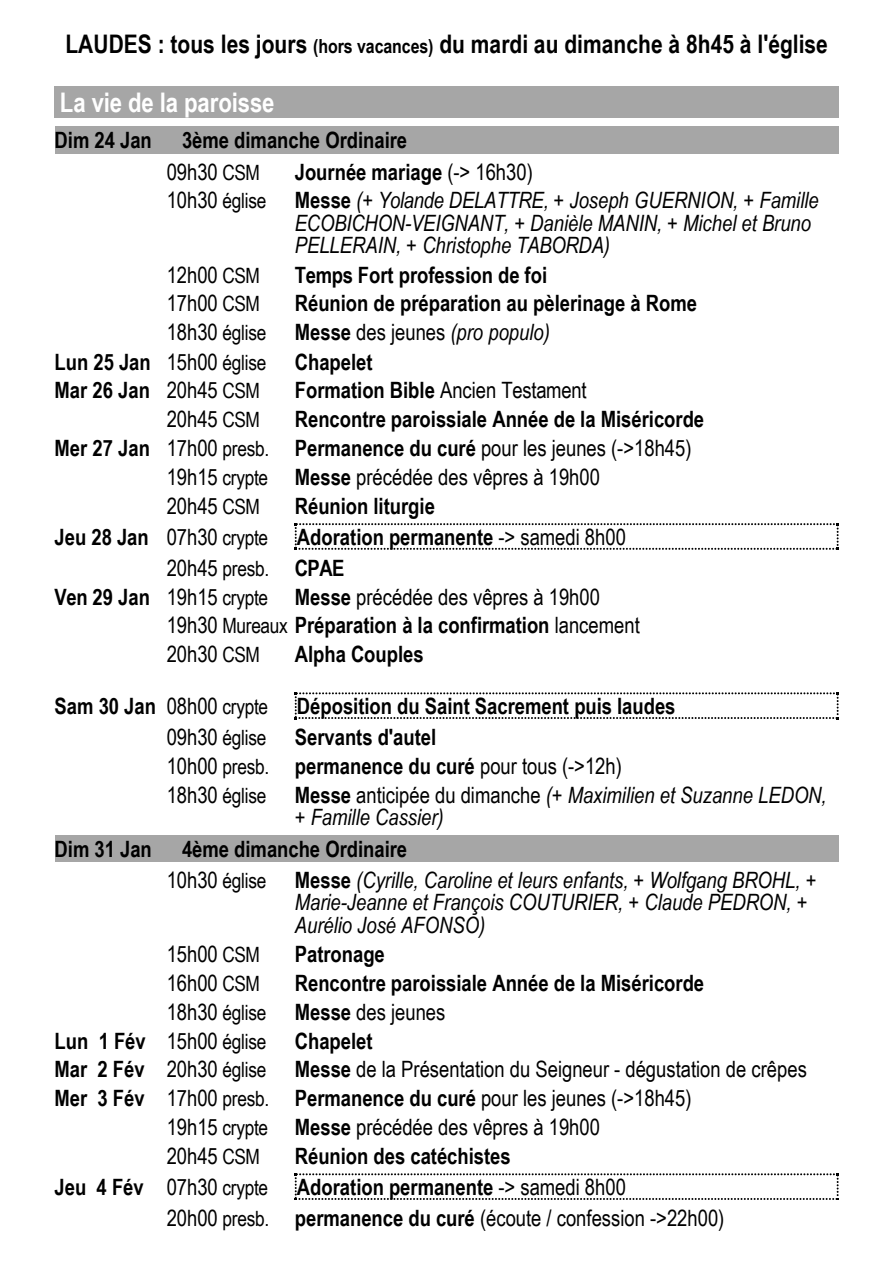
<style>
.page{position:relative;width:893px;height:1263px;background:#fff}
.page>*{position:absolute;margin:0;border:0;box-sizing:border-box;transform-origin:0 0}
.t1{font:700 27px "Arial Narrow";letter-spacing:-.005em;color:#fff}
.t2{font:700 25.5px "Arial Narrow";color:#000}
.t3{font:700 22.5px/31.3px "Arial Narrow";color:#000}
.t4{font:22.5px/28.8px "Arial Narrow";color:#000}
.t5{font:italic 22.5px/22.5px "Arial Narrow";color:#000}
.t6{font:21px "Arial Narrow";letter-spacing:-.01em;color:#000}
.s1{font-size:19.5px}
.s2{font-weight:400}
.s3{font-weight:400;font-size:21px}
.s4{font-size:22.5px}
.s5{font-weight:700;font-style:normal}
.s6{font-size:21px}
.s7{font-style:normal}
.s8{font-weight:700}
.s9{font-weight:700;font-size:22.5px}
</style>
<div class="page">
<div style="left:55px;top:87px;width:783px;height:31px;background:#a6a6a6"></div>
<div style="left:55px;top:127px;width:106px;height:27px;background:#a6a6a6"></div>
<div style="left:161px;top:127px;width:677px;height:27px;background:#a6a6a6"></div>
<svg style="left:294px;top:523px;width:544px;height:27px"></svg>
<svg style="left:294px;top:692px;width:544px;height:27px"></svg>
<div style="left:55px;top:835px;width:106px;height:27px;background:#a6a6a6"></div>
<div style="left:161px;top:835px;width:677px;height:27px;background:#a6a6a6"></div>
<svg style="left:294px;top:1173px;width:544px;height:27px"></svg>
<p class="t2" style="left:65px;top:35px;width:764px">LAUDES : tous les jours <span class="s1">(hors vacances)</span> du mardi au dimanche à 8h45 à l'église</p>
<p class="t1" style="left:60px;top:93px;width:216px">La vie de la paroisse</p>
<p class="t3" style="left:55px;top:127px;width:99px">Dim 24 Jan</p>
<p class="t3" style="left:167px;top:127px;width:242px;text-indent:15px">3ème dimanche Ordinaire<br><span class="s2">09h30</span> <span class="s3">CSM</span></p>
<p class="t3" style="left:295px;top:158px;width:239px">Journée mariage <span class="s2">(-&gt; 16h30)</span></p>
<p class="t6" style="left:167px;top:193px;width:101px"><span class="s4">10h30</span> église</p>
<p class="t5" style="left:295px;top:191px;width:525px"><span class="s5">Messe</span> (+ Yolande DELATTRE, + Joseph GUERNION, + Famille<br>ECOBICHON-VEIGNANT, + Danièle MANIN, + Michel et Bruno<br>PELLERAIN, + Christophe TABORDA)</p>
<p class="t4" style="left:167px;top:262px;width:95px">12h00 <span class="s6">CSM</span></p>
<p class="t3" style="left:295px;top:261px;width:254px">Temps Fort profession de foi</p>
<p class="t4" style="left:167px;top:291px;width:95px">17h00 <span class="s6">CSM</span></p>
<p class="t3" style="left:295px;top:290px;width:403px">Réunion de préparation au pèlerinage à Rome</p>
<p class="t6" style="left:167px;top:325px;width:101px"><span class="s4">18h30</span> église</p>
<p class="t5" style="left:295px;top:323px;width:256px"><span class="s5">Messe</span> <span class="s7">des jeunes</span> (pro populo)</p>
<p class="t3" style="left:55px;top:348px;width:213px">Lun 25 Jan <span class="s2">15h00</span> <span class="s3">église</span></p>
<p class="t3" style="left:295px;top:348px;width:79px">Chapelet</p>
<p class="t3" style="left:55px;top:377px;width:207px">Mar 26 Jan <span class="s2">20h45</span> <span class="s3">CSM</span></p>
<p class="t4" style="left:295px;top:378px;width:293px"><span class="s8">Formation Bible</span> Ancien Testament</p>
<p class="t4" style="left:167px;top:407px;width:95px">20h45 <span class="s6">CSM</span></p>
<p class="t3" style="left:295px;top:406px;width:411px">Rencontre paroissiale Année de la Miséricorde</p>
<p class="t4" style="left:55px;top:436px;width:638px"><span class="s8">Mer 27 Jan</span> 17h00 <span class="s6">presb.</span> <span class="s8">Permanence du curé</span> pour les jeunes (-&gt;18h45)</p>
<p class="t4" style="left:167px;top:465px;width:435px">19h15 <span class="s6">crypte</span> <span class="s8">Messe</span> précédée des vêpres à 19h00</p>
<p class="t4" style="left:167px;top:493px;width:95px">20h45 <span class="s6">CSM</span></p>
<p class="t3" style="left:295px;top:492px;width:142px">Réunion liturgie</p>
<p class="t3" style="left:55px;top:523px;width:215px">Jeu 28 Jan <span class="s2">07h30</span> <span class="s3">crypte</span></p>
<p class="t3" style="left:297px;top:523px;width:330px">Adoration permanente <span class="s2">-&gt; samedi 8h00</span></p>
<p class="t6" style="left:167px;top:560px;width:179px"><span class="s4">20h45</span> presb. <span class="s9">CPAE</span></p>
<p class="t4" style="left:167px;top:584px;width:474px;text-indent:-112px"><span class="s8">Ven 29 Jan</span> 19h15 <span class="s6">crypte</span> <span class="s8">Messe</span> précédée des vêpres à 19h00<br>19h30 <span class="s6">Mureaux</span> <span class="s8">Préparation à la confirmation</span> lancement<br>20h30 <span class="s6">CSM</span></p>
<p class="t3" style="left:295px;top:641px;width:130px">Alpha Couples</p>
<p class="t3" style="left:55px;top:693px;width:215px">Sam 30 Jan <span class="s2">08h00</span> <span class="s3">crypte</span></p>
<p class="t3" style="left:297px;top:693px;width:380px">Déposition du Saint Sacrement puis laudes</p>
<p class="t6" style="left:167px;top:730px;width:101px"><span class="s4">09h30</span> église</p>
<p class="t3" style="left:167px;top:725px;width:456px;line-height:28.8px;text-indent:128px">Servants d'autel<br><span class="s2">10h00</span> <span class="s3">presb.</span> permanence du curé <span class="s2">pour tous (-&gt;12h)</span></p>
<p class="t6" style="left:167px;top:787px;width:101px"><span class="s4">18h30</span> église</p>
<p class="t5" style="left:295px;top:786px;width:533px"><span class="s5">Messe</span> <span class="s7">anticipée du dimanche</span> (+ Maximilien et Suzanne LEDON, + Famille Cassier)</p>
<p class="t3" style="left:55px;top:835px;width:99px">Dim 31 Jan</p>
<p class="t3" style="left:182px;top:835px;width:227px">4ème dimanche Ordinaire</p>
<p class="t6" style="left:167px;top:872px;width:101px"><span class="s4">10h30</span> église</p>
<p class="t5" style="left:295px;top:871px;width:523px"><span class="s5">Messe</span> (Cyrille, Caroline et leurs enfants, + Wolfgang BROHL, +<br>Marie-Jeanne et François COUTURIER, + Claude PEDRON, +<br>Aurélio José AFONSO)</p>
<p class="t4" style="left:167px;top:942px;width:95px">15h00 <span class="s6">CSM</span></p>
<p class="t3" style="left:295px;top:941px;width:91px">Patronage</p>
<p class="t4" style="left:167px;top:970px;width:95px">16h00 <span class="s6">CSM</span></p>
<p class="t3" style="left:295px;top:969px;width:411px">Rencontre paroissiale Année de la Miséricorde</p>
<p class="t6" style="left:167px;top:1004px;width:101px"><span class="s4">18h30</span> église</p>
<p class="t4" style="left:295px;top:999px;width:152px"><span class="s8">Messe</span> des jeunes</p>
<p class="t3" style="left:55px;top:1027px;width:213px">Lun 1 Fév <span class="s2">15h00</span> <span class="s3">église</span></p>
<p class="t3" style="left:295px;top:1027px;width:79px">Chapelet</p>
<p class="t3" style="left:55px;top:1056px;width:213px">Mar 2 Fév <span class="s2">20h30</span> <span class="s3">église</span></p>
<p class="t4" style="left:295px;top:1057px;width:513px"><span class="s8">Messe</span> de la Présentation du Seigneur - dégustation de crêpes</p>
<p class="t4" style="left:55px;top:1086px;width:638px"><span class="s8">Mer 3 Fév</span> 17h00 <span class="s6">presb.</span> <span class="s8">Permanence du curé</span> pour les jeunes (-&gt;18h45)</p>
<p class="t4" style="left:167px;top:1115px;width:435px">19h15 <span class="s6">crypte</span> <span class="s8">Messe</span> précédée des vêpres à 19h00</p>
<p class="t4" style="left:167px;top:1144px;width:95px">20h45 <span class="s6">CSM</span></p>
<p class="t3" style="left:295px;top:1143px;width:217px">Réunion des catéchistes</p>
<p class="t3" style="left:55px;top:1173px;width:215px">Jeu 4 Fév <span class="s2">07h30</span> <span class="s3">crypte</span></p>
<p class="t4" style="left:167px;top:1174px;width:559px;line-height:30.9px;text-indent:130px"><span class="s8">Adoration permanente</span> -&gt; samedi 8h00<br>20h00 <span class="s6">presb.</span> <span class="s8">permanence du curé</span> (écoute / confession -&gt;22h00)</p>
</div>
